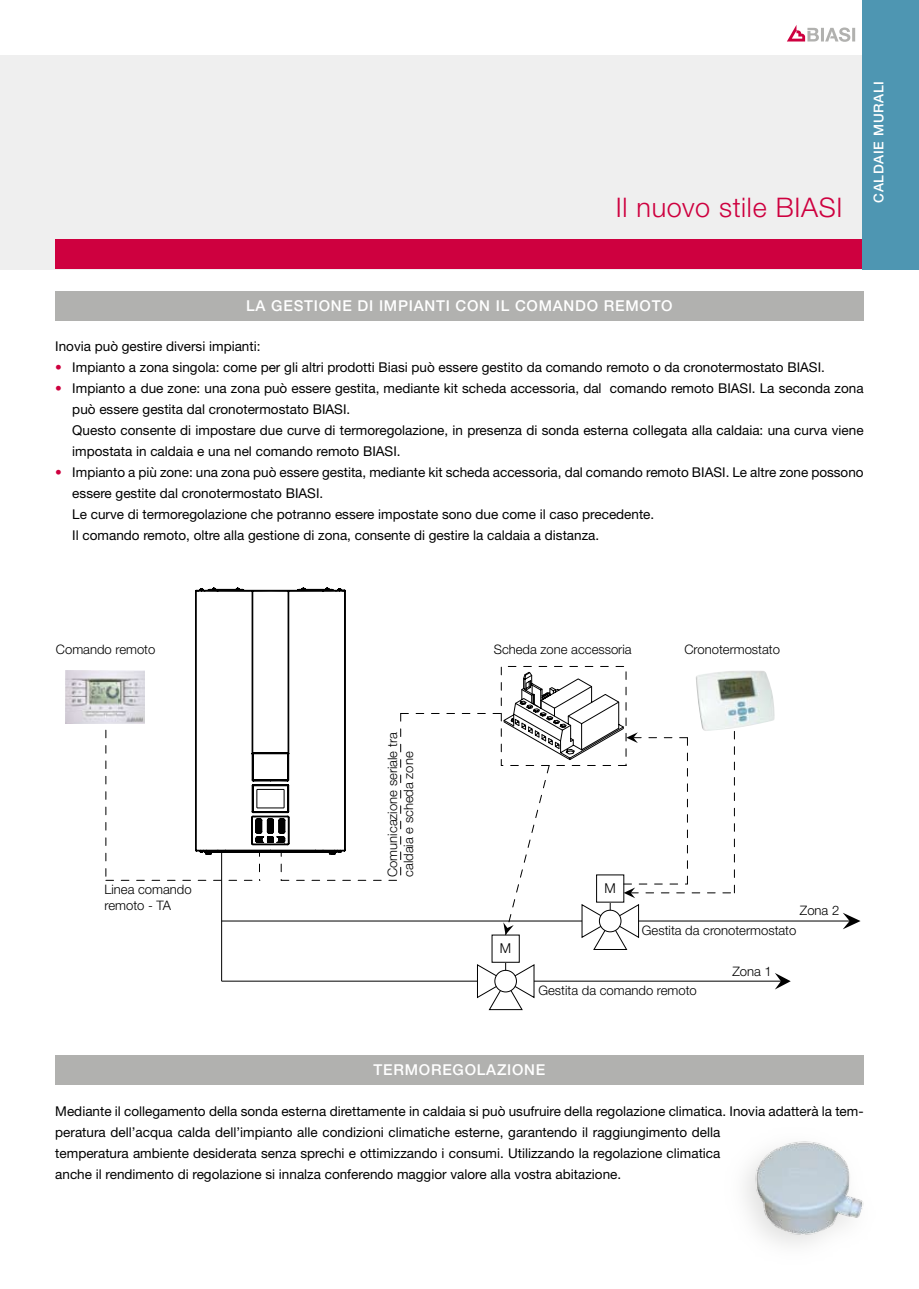
<style>
.page{position:relative;width:919px;height:1289px;background:#fff}
.page>*{position:absolute;margin:0;border:0;box-sizing:border-box;transform-origin:0 0}
.t1{font:300 27px "Helvetica Neue LT Pro";letter-spacing:.025em;color:#ce003f}
.t2{font:500 15px "Helvetica Neue LT Pro";letter-spacing:.05em;color:#fff}
.t3{font:300 13.65px "Helvetica Neue LT Pro";color:#000}
.t4{font:13.5px/21px "Helvetica Neue LT Pro";color:#000}
.t5{font:500 13.5px "Helvetica Neue LT Pro";letter-spacing:.05em;color:#fff}
.t6{font:13.5px/21px "Helvetica Neue LT Pro";color:#ce003f}
.t7{font:300 13.05px/15.8px "Helvetica Neue LT Pro";color:#000}
</style>
<div class="page">
<div style="left:0;top:55px;width:918px;height:214px;background:#efefef"></div>
<div style="left:55px;top:239px;width:808px;height:30px;background:#ce003f"></div>
<svg style="left:787px;top:25px;width:68px;height:17px"></svg>
<div style="left:862px;top:0;width:56px;height:269px;background:#4e96b2"></div>
<div style="left:55px;top:290px;width:808px;height:30px;background:#b1b1af"></div>
<div style="left:55px;top:1054px;width:808px;height:30px;background:#b1b1af"></div>
<img style="left:748px;top:1141px;width:116px;height:103px">
<hr style="left:221px;top:837px;width:1px;height:144px;background:#000">
<hr style="left:221px;top:980px;width:562px;height:1px;background:#000">
<hr style="left:221px;top:920px;width:631px;height:1px;background:#000">
<hr style="left:505px;top:948px;width:1px;height:33px;background:#000">
<svg style="left:476px;top:963px;width:59px;height:47px"></svg>
<div style="left:495px;top:970px;width:21px;height:21px;background:#fff;border-radius:50%"></div>
<div style="left:494px;top:970px;width:22px;height:22px;border:1px solid #000;border-radius:50%"></div>
<div style="left:492px;top:935px;width:27px;height:27px;background:#fff"></div>
<img style="left:735px;top:671px;width:39px;height:57px">
<img style="left:65px;top:670px;width:41px;height:53px">
<svg style="left:842px;top:913px;width:18px;height:16px"></svg>
<svg style="left:774px;top:973px;width:16px;height:16px"></svg>
<svg style="left:106px;top:587px;width:629px;height:363px"></svg>
<h1 class="t1" style="left:615px;top:191px;width:228px">Il nuovo stile BIASI</h1>
<p class="t5" style="left:870px;top:203px;width:123px;rotate:-90deg">CALDAIE MURALI</p>
<p class="t2" style="left:246px;top:296px;width:428px">LA GESTIONE DI IMPIANTI CON IL COMANDO REMOTO</p>
<p class="t4" style="left:72px;top:336px;width:792px;text-indent:-17px">Inovia può gestire diversi impianti:<br>Impianto a zona singola: come per gli altri prodotti Biasi può essere gestito da comando remoto o da cronotermostato BIASI.<br>Impianto a due zone: una zona può essere gestita, mediante kit scheda accessoria, dal comando remoto BIASI. La seconda zona può essere gestita dal cronotermostato BIASI.<br>Questo consente di impostare due curve di termoregolazione, in presenza di sonda esterna collegata alla caldaia: una curva viene impostata in caldaia e una nel comando remoto BIASI.<br>Impianto a più zone: una zona può essere gestita, mediante kit scheda accessoria, dal comando remoto BIASI. Le altre zone possono essere gestite dal cronotermostato BIASI.<br>Le curve di termoregolazione che potranno essere impostate sono due come il caso precedente.<br>Il comando remoto, oltre alla gestione di zona, consente di gestire la caldaia a distanza.</p>
<p class="t6" style="left:55px;top:357px;width:8px">• •</p>
<p class="t6" style="left:55px;top:462px;width:8px">•</p>
<p class="t7" style="left:56px;top:641px;width:101px">Comando remoto</p>
<p class="t7" style="left:494px;top:641px;width:139px">Scheda zone accessoria</p>
<p class="t7" style="left:684px;top:641px;width:97px">Cronotermostato</p>
<p class="t7" style="left:104px;top:881px;width:89px">Linea comando remoto - TA</p>
<p class="t7" style="left:384px;top:877px;width:146px;rotate:-90deg">Comunicazione seriale tra caldaia e scheda zone</p>
<p class="t3" style="left:500px;top:940px;width:13px">M</p>
<p class="t3" style="left:604px;top:879px;width:13px">M</p>
<p class="t7" style="left:799px;top:902px;width:41px">Zona 2</p>
<p class="t7" style="left:642px;top:921px;width:156px">Gestita da cronotermostato</p>
<p class="t7" style="left:732px;top:962px;width:41px">Zona 1</p>
<p class="t7" style="left:538px;top:981px;width:160px">Gestita da comando remoto</p>
<p class="t2" style="left:373px;top:1060px;width:173px">TERMOREGOLAZIONE</p>
<p class="t4" style="left:55px;top:1100px;width:809px">Mediante il collegamento della sonda esterna direttamente in caldaia si può usufruire della regolazione climatica. Inovia adatterà la tem&shy;peratura dell’acqua calda dell’impianto alle condizioni climatiche esterne, garantendo il raggiungimento della<br>temperatura ambiente desiderata senza sprechi e ottimizzando i consumi. Utilizzando la regolazione climatica<br>anche il rendimento di regolazione si innalza conferendo maggior valore alla vostra abitazione.</p>
</div>
